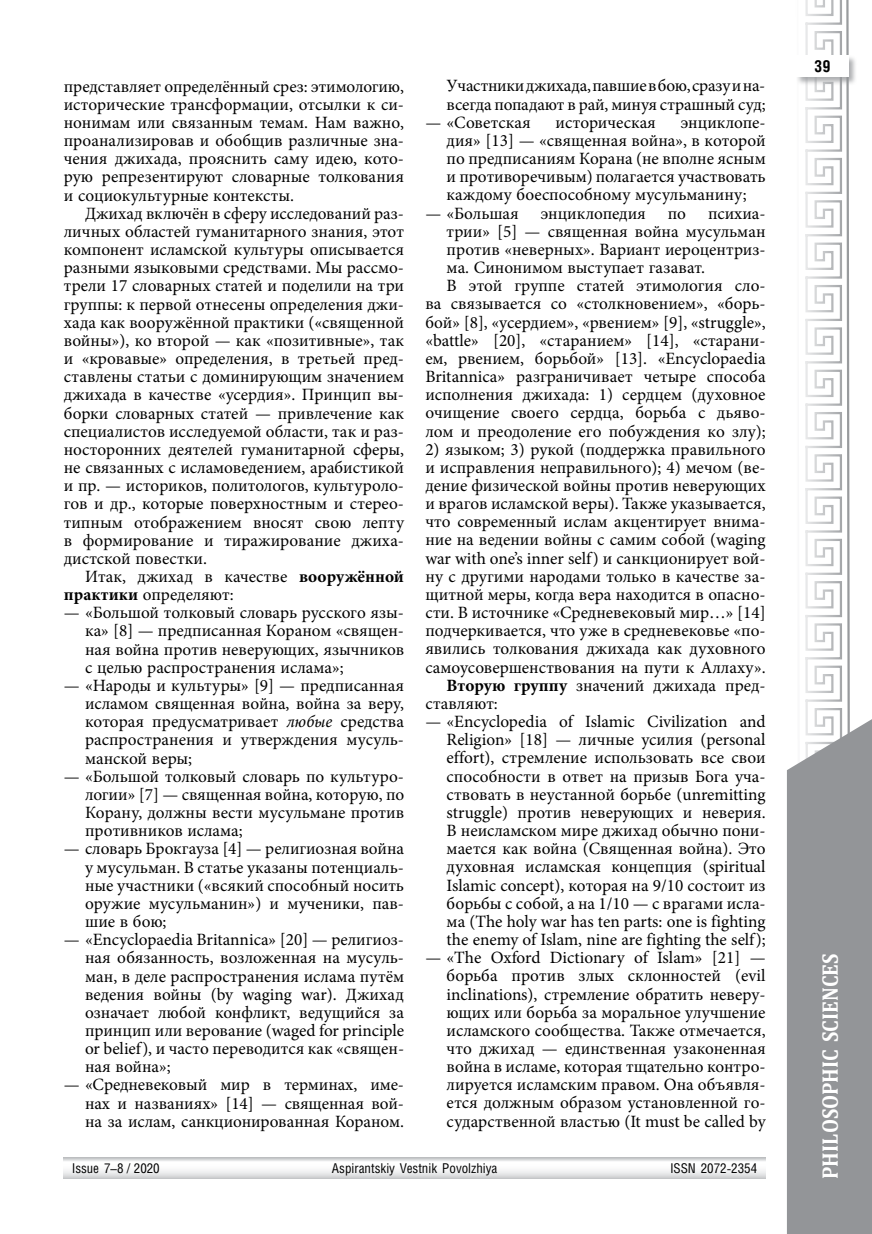
<style>
.page{position:relative;width:872px;height:1234px;background:#fff}
.page>*{position:absolute;margin:0;border:0;box-sizing:border-box;transform-origin:0 0}
.t1{font:700 22.5px "Cambria";letter-spacing:.005em;color:#fff;scale:.9 1}
.t2{font:17.25px/18.1px "Minion Pro";color:#000;text-align:justify}
.t3{font:700 16.5px "Helios Cond C";color:#000}
.t4{font:13.5px "Helios Cond C";color:#000}
.s1{font-weight:700}
.s2{font-style:italic}
</style>
<div class="page">
<svg style="left:805px;top:0;width:45px;height:706px"></svg>
<svg style="left:64px;top:1157px;width:701px;height:21px"></svg>
<div style="left:796px;top:55px;width:61px;height:30px;background:#939598;opacity:.75"></div>
<div style="left:796px;top:55px;width:52px;height:22px;background:#fff"></div>
<svg style="left:787px;top:706px;width:85px;height:527px;background:#9a9c9e"></svg>
<p class="t2" style="left:64px;top:77px;width:342px">представляет определённый срез: этимологию, исторические трансформации, отсылки к си&shy;нонимам или связанным темам. Нам важно, проанализировав и обобщив различные зна&shy;чения джихада, прояснить саму идею, кото&shy;рую репрезентируют словарные толкования и социокультурные контексты.</p>
<p class="t2" style="left:64px;top:204px;width:342px;text-indent:21px">Джихад включён в сферу исследований раз&shy;личных областей гуманитарного знания, этот компонент исламской культуры описывается разными языковыми средствами. Мы рассмо&shy;трели 17 словарных статей и поделили на три группы: к первой отнесены определения джи&shy;хада как вооружённой практики («священной войны»), ко второй — как «позитивные», так и «кровавые» определения, в третьей пред&shy;ставлены статьи с доминирующим значением джихада в качестве «усердия». Принцип вы&shy;борки словарных статей — привлечение как специалистов исследуемой области, так и раз&shy;носторонних деятелей гуманитарной сферы, не связанных с исламоведением, арабистикой и пр. — историков, политологов, культуроло&shy;гов и др., которые поверхностным и стерео&shy;типным отображением вносят свою лепту в формирование и тиражирование джиха&shy;дистской повестки.</p>
<p class="t2" style="left:64px;top:567px;width:342px;text-indent:21px">Итак, джихад в качестве <span class="s1">вооружённой практики</span> определяют:</p>
<p class="t2" style="left:85px;top:603px;width:320px;text-indent:-21px">— «Большой толковый словарь русского язы&shy;ка» [8] — предписанная Кораном «священ&shy;ная война против неверующих, язычников с целью распространения ислама»;</p>
<p class="t2" style="left:85px;top:676px;width:320px;text-indent:-21px">— «Народы и культуры» [9] — предписанная исламом священная война, война за веру, которая предусматривает <span class="s2">любые</span> средства распространения и утверждения мусуль&shy;манской веры;</p>
<p class="t2" style="left:85px;top:767px;width:321px;text-indent:-21px">— «Большой толковый словарь по культуро&shy;логии» [7] — священная война, которую, по Корану, должны вести мусульмане против противников ислама;</p>
<p class="t2" style="left:85px;top:839px;width:320px;text-indent:-21px">— словарь Брокгауза [4] — религиозная война у мусульман. В статье указаны потенциаль&shy;ные участники («всякий способный носить оружие мусульманин») и мученики, пав&shy;шие в бою;</p>
<p class="t2" style="left:85px;top:930px;width:321px;text-indent:-21px">— «Encyclopaedia Britannica» [20] — религиоз&shy;ная обязанность, возложенная на мусуль&shy;ман, в деле распространения ислама путём ведения войны (by waging war). Джихад означает любой конфликт, ведущийся за принцип или верование (waged for principle or belief), и часто переводится как «священ&shy;ная война»;</p>
<p class="t2" style="left:85px;top:1075px;width:320px;text-indent:-21px">— «Средневековый мир в терминах, име&shy;нах и названиях» [14] — священная вой&shy;на за ислам, санкционированная Кораном.</p>
<p class="t2" style="left:446px;top:77px;width:320px">Участники джихада, павшие в бою, сразу и на&shy;всегда попадают в рай, минуя страшный суд;</p>
<p class="t2" style="left:425px;top:113px;width:107px">— «Советская</p>
<p class="t2" style="left:555px;top:113px;width:102px">историческая</p>
<p class="t2" style="left:446px;top:113px;width:320px;text-indent:234px">энциклопе&shy;дия» [13] — «священная война», в которой по предписаниям Корана (не вполне ясным и противоречивым) полагается участвовать каждому боеспособному мусульманину;</p>
<p class="t2" style="left:425px;top:204px;width:95px">— «Большая</p>
<p class="t2" style="left:541px;top:204px;width:107px">энциклопедия</p>
<p class="t2" style="left:668px;top:204px;width:20px">по</p>
<p class="t2" style="left:708px;top:204px;width:59px">психиа-</p>
<p class="t2" style="left:446px;top:222px;width:320px">трии» [5] — священная война мусульман</p>
<p class="t2" style="left:446px;top:240px;width:320px">против «неверных». Вариант иероцентриз-</p>
<p class="t2" style="left:446px;top:258px;width:260px">ма. Синонимом выступает газават.</p>
<p class="t2" style="left:446px;top:277px;width:320px">В этой группе статей этимология сло-</p>
<p class="t2" style="left:425px;top:295px;width:342px">ва связывается со «столкновением», «борь-</p>
<p class="t2" style="left:425px;top:313px;width:342px">бой» [8], «усердием», «рвением» [9], «struggle»,</p>
<p class="t2" style="left:425px;top:331px;width:342px">«battle» [20], «старанием» [14], «старани-</p>
<p class="t2" style="left:425px;top:349px;width:342px">ем, рвением, борьбой» [13]. «Encyclopaedia</p>
<p class="t2" style="left:425px;top:367px;width:342px">Britannica» разграничивает четыре способа</p>
<p class="t2" style="left:425px;top:385px;width:342px">исполнения джихада: 1) сердцем (духовное</p>
<p class="t2" style="left:425px;top:404px;width:342px">очищение своего сердца, борьба с дьяво-</p>
<p class="t2" style="left:425px;top:422px;width:342px">лом и преодоление его побуждения ко злу);</p>
<p class="t2" style="left:425px;top:440px;width:342px">2) языком; 3) рукой (поддержка правильного</p>
<p class="t2" style="left:425px;top:458px;width:342px">и исправления неправильного); 4) мечом (ве-</p>
<p class="t2" style="left:425px;top:476px;width:342px">дение физической войны против неверующих</p>
<p class="t2" style="left:425px;top:494px;width:342px">и врагов исламской веры). Также указывается,</p>
<p class="t2" style="left:425px;top:512px;width:342px">что современный ислам акцентирует внима-</p>
<p class="t2" style="left:425px;top:531px;width:342px">ние на ведении войны с самим собой (waging</p>
<p class="t2" style="left:425px;top:549px;width:340px">war with one’s inner self) и санкционирует вой-</p>
<p class="t2" style="left:425px;top:567px;width:342px">ну с другими народами только в качестве за-</p>
<p class="t2" style="left:425px;top:585px;width:342px">щитной меры, когда вера находится в опасно-</p>
<p class="t2" style="left:425px;top:603px;width:342px">сти. В источнике «Средневековый мир…» [14]</p>
<p class="t2" style="left:425px;top:621px;width:342px">подчеркивается, что уже в средневековье «по-</p>
<p class="t2" style="left:425px;top:639px;width:342px">явились толкования джихада как духовного</p>
<p class="t2" style="left:425px;top:658px;width:342px">самоусовершенствования на пути к Аллаху».</p>
<p class="t2" style="left:446px;top:676px;width:320px"><span class="s1">Вторую группу</span> значений джихада пред-</p>
<p class="t2" style="left:425px;top:694px;width:74px">ставляют:</p>
<p class="t2" style="left:446px;top:712px;width:320px;text-indent:-21px">— «Encyclopedia of Islamic Civilization and Religion» [18] — личные усилия (personal effort), стремление использовать все свои способности в ответ на призыв Бога уча&shy;ствовать в неустанной борьбе (unremitting struggle) против неверующих и неверия.<br>В неисламском мире джихад обычно пони&shy;мается как война (Священная война). Это духовная исламская концепция (spiritual Islamic concept), которая на 9/10 состоит из борьбы с собой, а на 1/10 — с врагами исла&shy;ма (The holy war has ten parts: one is fighting the enemy of Islam, nine are fighting the self);</p>
<p class="t2" style="left:446px;top:948px;width:320px;text-indent:-21px">— «The Oxford Dictionary of Islam» [21] — борьба против злых склонностей (evil inclinations), стремление обратить неверу&shy;ющих или борьба за моральное улучшение исламского сообщества. Также отмечается, что джихад — единственная узаконенная война в исламе, которая тщательно контро&shy;лируется исламским правом. Она объявля&shy;ется должным образом установленной го&shy;сударственной властью (It must be called by</p>
<p class="t4" style="left:72px;top:1159px;width:89px">Issue 7–8 / 2020</p>
<p class="t4" style="left:332px;top:1159px;width:167px">Aspirantskiy Vestnik Povolzhiya</p>
<p class="t4" style="left:670px;top:1159px;width:88px">ISSN 2072-2354</p>
<p class="t3" style="left:814px;top:56px;width:18px">39</p>
<h1 class="t1" style="left:814px;top:1178px;width:252px;rotate:-90deg">PHILOSOPHIC SCIENCES</h1>
</div>
